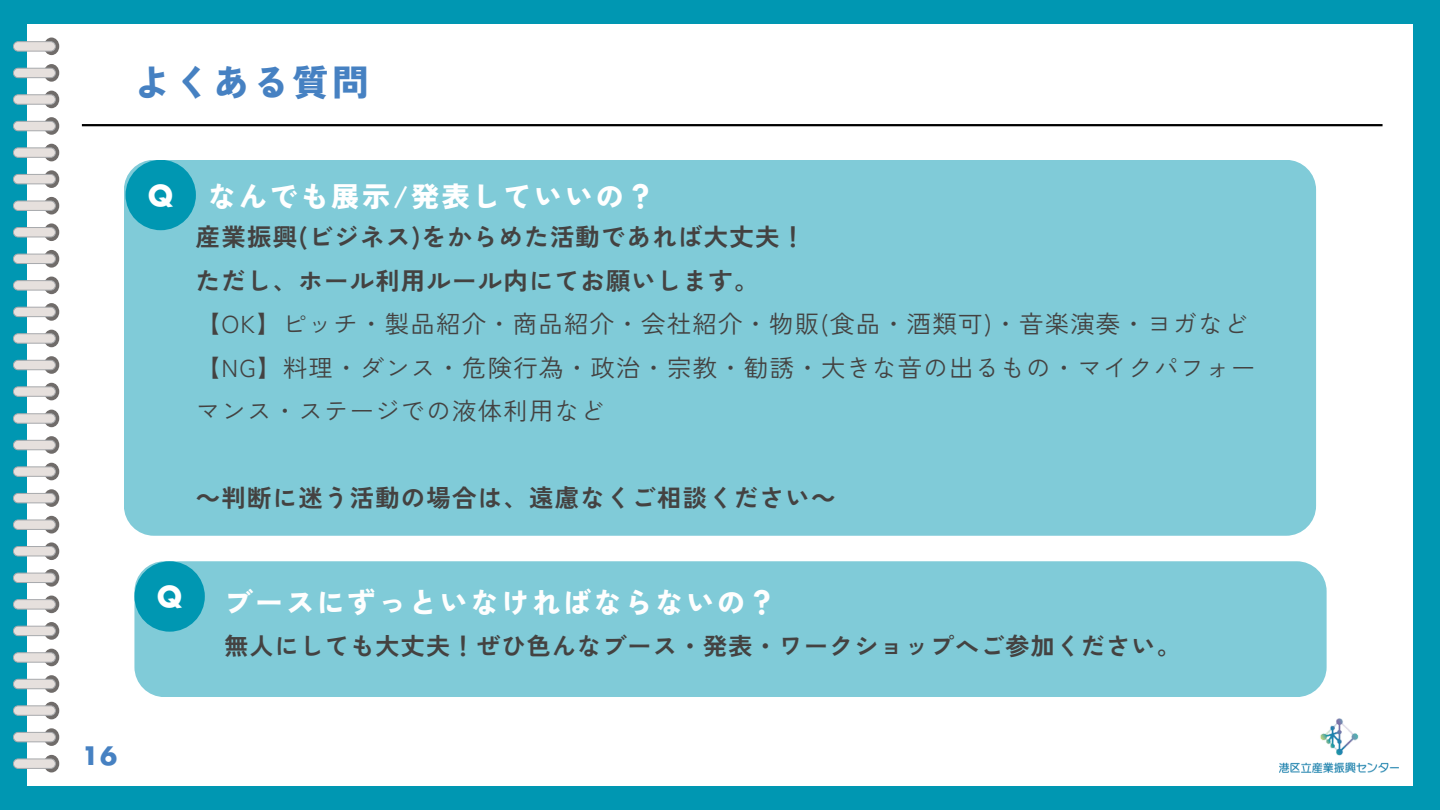
<style>
.page{position:relative;width:1440px;height:810px;background:#0097b2}
.page>*{position:absolute;margin:0;border:0;box-sizing:border-box;transform-origin:0 0}
.t1{font:900 36px "Zen Kaku Gothic New";letter-spacing:.1em;color:#4681c2}
.t2{font:900 28px "Zen Kaku Gothic New";letter-spacing:.1em;color:#fefefe}
.t3{font:900 28px "Zen Kaku Gothic New";letter-spacing:.1em;color:#fff}
.t4{font:700 28px "Futura LT Pro";color:#fff}
.t5{font:700 24.9px "Futura LT Pro";color:#4681c2}
.t6{font:24.4px/43.5px "Zen Kaku Gothic New";letter-spacing:.05em;color:#444241}
.t7{font:700 24.4px "Zen Kaku Gothic New";letter-spacing:.05em;color:#444241}
.t8{font:700 24px "Zen Kaku Gothic New";letter-spacing:.05em;color:#444241}
.s1{font-weight:700}
.s2{font-family:"Noto Sans CJ Ksc"}
</style>
<div class="page">
<div style="left:27px;top:24px;width:1386px;height:762px;background:#fff"></div>
<svg style="left:13px;top:38px;width:46px;height:362px"></svg>
<svg style="left:13px;top:410px;width:46px;height:362px"></svg>
<hr style="left:82px;top:124px;width:1301px;height:2px;background:#000">
<div style="left:124px;top:160px;width:1192px;height:376px;background:#80cbd8;border-radius:30px"></div>
<div style="left:134px;top:561px;width:1193px;height:136px;background:#80cbd8;border-radius:30px"></div>
<div style="left:126px;top:160px;width:70px;height:70px;background:#0097b2;border-radius:50%"></div>
<div style="left:134px;top:561px;width:71px;height:71px;background:#0097b2;border-radius:50%"></div>
<img style="left:1279px;top:718px;width:120px;height:55px">
<h1 class="t1" style="left:134px;top:55px;width:236px">よくある質問</h1>
<p class="t4" style="left:148px;top:182px;width:26px">Q</p>
<p class="t3" style="left:208px;top:175px;width:448px">なんでも展示/発表していいの？</p>
<h2 class="t6" style="left:196px;top:214px;width:1061px"><span class="s1">産業振興(ビジネス)をからめた活動であれば大丈夫！<br>ただし、ホール利用ルール内にてお願いします。<br></span>【OK】ピッチ・製品紹介・商品紹介・会社紹介・物販(食品・酒類可)・音楽演奏・ヨガなど【NG】料理・ダンス・危険行為・政治・宗教・勧誘・大きな音の出るもの・マイクパフォーマンス・ステージでの液体利用など</h2>
<h3 class="t7" style="left:196px;top:479px;width:639px"><span class="s2">～</span>判断に迷う活動の場合は、遠慮なくご相談ください<span class="s2">～</span></h3>
<h2 class="t4" style="left:157px;top:584px;width:26px">Q</h2>
<p class="t2" style="left:224px;top:580px;width:553px">ブースにずっといなければならないの？</p>
<p class="t8" style="left:224px;top:627px;width:958px">無人にしても大丈夫！ぜひ色んなブース・発表・ワークショップへご参加ください。</p>
<p class="t5" style="left:82px;top:745px;width:37px">16</p>
</div>
